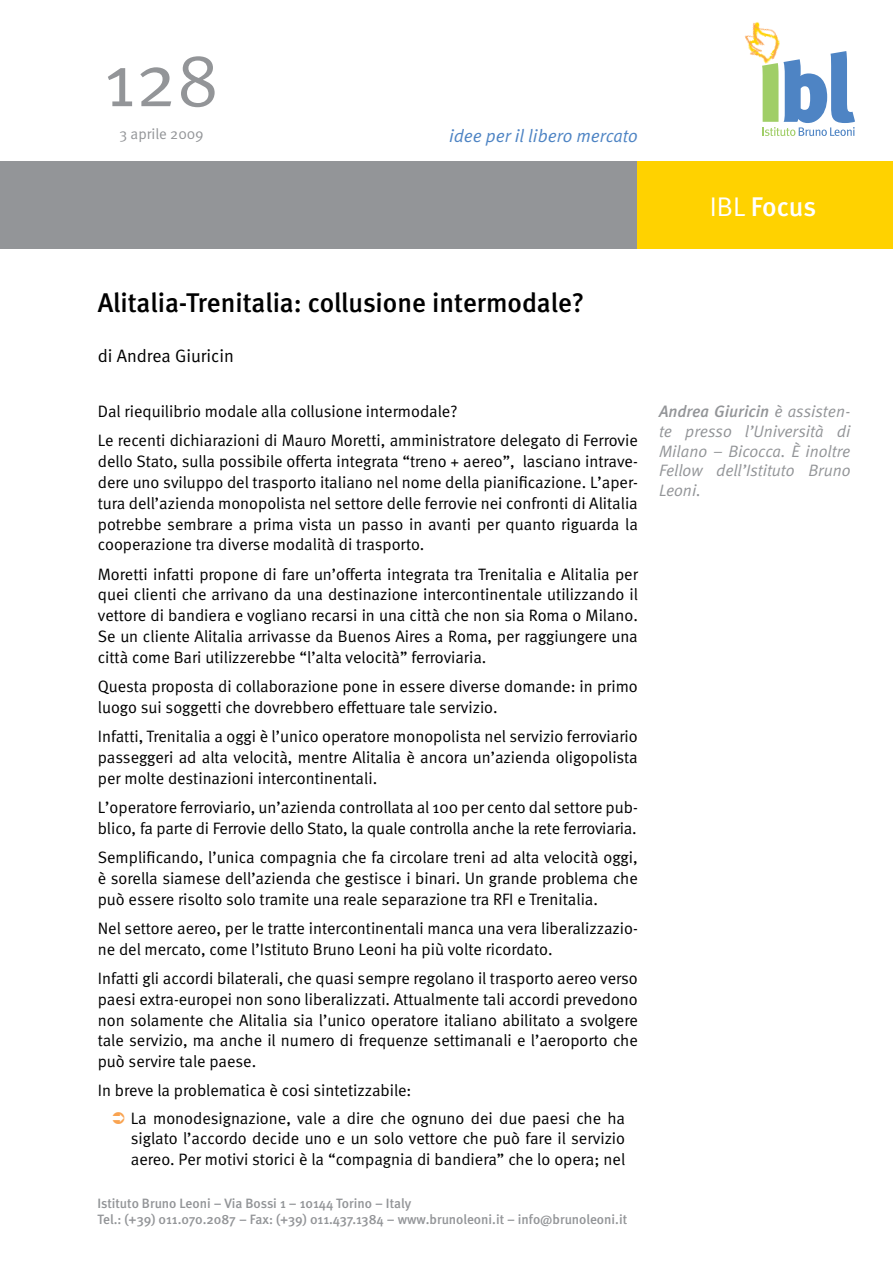
<style>
.page{position:relative;width:893px;height:1263px;background:#fff}
.page>*{position:absolute;margin:0;border:0;box-sizing:border-box;transform-origin:0 0}
.t1{font:75px "Meta Normal";color:#939598}
.t2{font:500 27px "Meta";color:#000}
.t3{font:500 27px "Meta";letter-spacing:-.005em;color:#fff}
.t4{font:italic 18px "Meta Normal";color:#4e84c4}
.t5{font:18px "Meta Normal LF";color:#000}
.t6{font:16.5px/20.9px "Meta Normal";color:#000}
.t7{font:italic 16.5px/19.8px "Meta Normal LF";color:#939598;text-align:justify}
.t8{font:italic 16.5px "Meta Medium LF";color:#939598}
.t9{font:15px "Meta Normal";color:#939598}
.t10{font:500 13.5px/16.2px "Meta";color:#939598}
.s1{font-family:"Meta Normal";font-weight:400}
.s2{font-family:"Meta Normal LF"}
</style>
<div class="page">
<div style="left:0;top:161px;width:714px;height:87px;background:#939598"></div>
<div style="left:638px;top:161px;width:255px;height:87px;background:#ffd200"></div>
<svg style="left:762px;top:51px;width:93px;height:85px"></svg>
<img style="left:744px;top:22px;width:45px;height:49px">
<h1 class="t1" style="left:104px;top:37px;width:117px">128</h1>
<p class="t9" style="left:119px;top:126px;width:86px">3 aprile 2009</p>
<p class="t4" style="left:449px;top:125px;width:190px">idee per il libero mercato</p>
<h2 class="t3" style="left:710px;top:190px;width:108px"><span class="s1">IBL</span> Focus</h2>
<h2 class="t2" style="left:98px;top:287px;width:488px">Alitalia-Trenitalia: collusione intermodale?</h2>
<p class="t5" style="left:98px;top:345px;width:138px">di Andrea Giuricin</p>
<p class="t6" style="left:98px;top:396px;width:541px;line-height:29.2px">Dal riequilibrio modale alla collusione intermodale?<br>Le recenti dichiarazioni di Mauro Moretti, amministratore delegato di Ferrovie</p>
<p class="t6" style="left:98px;top:451px;width:542px;text-align:justify">dello Stato, sulla possibile offerta integrata “treno + aereo”, lasciano intrave&shy;dere uno sviluppo del trasporto italiano nel nome della pianificazione. L’aper&shy;tura dell’azienda monopolista nel settore delle ferrovie nei confronti di Alitalia potrebbe sembrare a prima vista un passo in avanti per quanto riguarda la cooperazione tra diverse modalità di trasporto.</p>
<p class="t6" style="left:98px;top:563px;width:542px;text-align:justify">Moretti infatti propone di fare un’offerta integrata tra Trenitalia e Alitalia per quei clienti che arrivano da una destinazione intercontinentale utilizzando il vettore di bandiera e vogliano recarsi in una città che non sia Roma o Milano.<br>Se un cliente Alitalia arrivasse da Buenos Aires a Roma, per raggiungere una città come Bari utilizzerebbe “l’alta velocità” ferroviaria.</p>
<p class="t6" style="left:98px;top:676px;width:542px">Questa proposta di collaborazione pone in essere diverse domande: in primo luogo sui soggetti che dovrebbero effettuare tale servizio.</p>
<p class="t6" style="left:98px;top:726px;width:541px;text-align:justify">Infatti, Trenitalia a oggi è l’unico operatore monopolista nel servizio ferroviario passeggeri ad alta velocità, mentre Alitalia è ancora un’azienda oligopolista per molte destinazioni intercontinentali.</p>
<p class="t6" style="left:98px;top:797px;width:542px">L’operatore ferroviario, un’azienda controllata al 100 per cento dal settore pub&shy;blico, fa parte di Ferrovie dello Stato, la quale controlla anche la rete ferroviaria.</p>
<p class="t6" style="left:98px;top:847px;width:542px;text-align:justify">Semplificando, l’unica compagnia che fa circolare treni ad alta velocità oggi, è sorella siamese dell’azienda che gestisce i binari. Un grande problema che può essere risolto solo tramite una reale separazione tra RFI e Trenitalia.</p>
<p class="t6" style="left:98px;top:917px;width:542px">Nel settore aereo, per le tratte intercontinentali manca una vera liberalizzazio&shy;ne del mercato, come l’Istituto Bruno Leoni ha più volte ricordato.</p>
<p class="t6" style="left:98px;top:968px;width:542px;text-align:justify">Infatti gli accordi bilaterali, che quasi sempre regolano il trasporto aereo verso paesi extra-europei non sono liberalizzati. Attualmente tali accordi prevedono non solamente che Alitalia sia l’unico operatore italiano abilitato a svolgere tale servizio, ma anche il numero di frequenze settimanali e l’aeroporto che può servire tale paese.</p>
<p class="t6" style="left:131px;top:1077px;width:496px;line-height:27.2px;text-indent:-33px">In breve la problematica è cosi sintetizzabile:<br>La monodesignazione, vale a dire che ognuno dei due paesi che ha</p>
<p class="t6" style="left:131px;top:1128px;width:496px">siglato l’accordo decide uno e un solo vettore che può fare il servizio aereo. Per motivi storici è la “compagnia di bandiera” che lo opera; nel</p>
<p class="t10" style="left:97px;top:1196px;width:531px">Istituto Bruno Leoni – Via Bossi 1 – 10144 Torino – Italy<br>Tel.: (+39) 011.070.2087 – Fax: (+39) 011.437.1384 – www.brunoleoni.it – info@brunoleoni.it</p>
<p class="t8" style="left:659px;top:402px;width:193px">Andrea Giuricin <span class="s2">è assisten-</span></p>
<p class="t7" style="left:659px;top:421px;width:193px">te presso l’Università di Milano – Bicocca. È inoltre Fellow dell’Istituto Bruno Leoni.</p>
</div>
